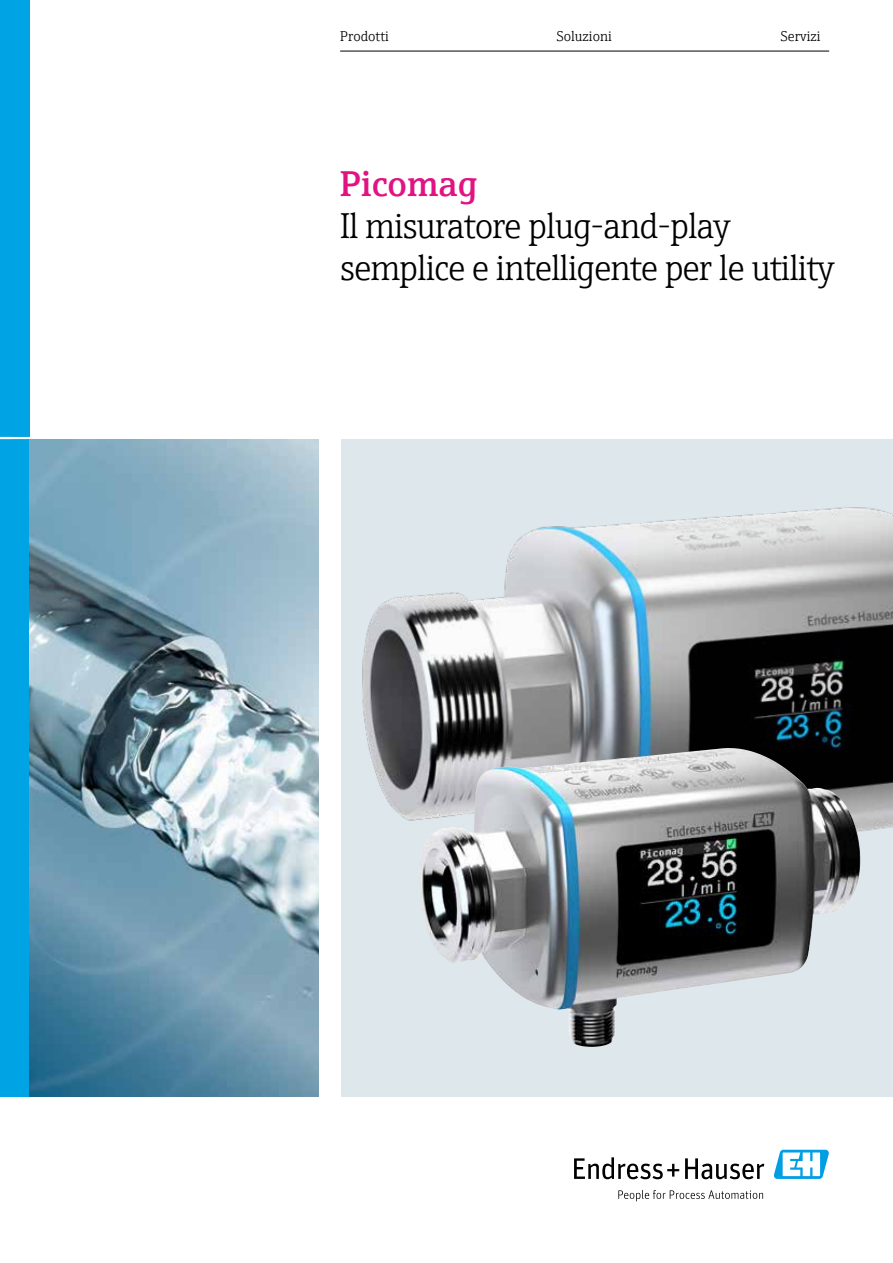
<style>
.page{position:relative;width:893px;height:1263px;background:#fff}
.page>*{position:absolute;margin:0;border:0;box-sizing:border-box;transform-origin:0 0}
.t1{font:300 36px/42px "E+H Serif";letter-spacing:-.03em;color:#000}
.t2{font:600 36px "E+H Serif";color:#e11383}
.t3{font:300 14.25px "E+H Serif";color:#000}
</style>
<div class="page">
<div style="left:0;top:0;width:30px;height:1096px;background:#00a4e4"></div>
<svg style="left:574px;top:1157px;width:105px;height:22px"></svg>
<svg style="left:685px;top:1158px;width:79px;height:21px"></svg>
<svg style="left:618px;top:1190px;width:145px;height:11px"></svg>
<svg style="left:773px;top:1150px;width:56px;height:29px"></svg>
<hr style="left:340px;top:51px;width:489px;height:1px;background:#000">
<hr style="left:0;top:437px;width:45px;height:2px;background:#fff">
<img style="left:30px;top:439px;width:289px;height:657px">
<svg style="left:341px;top:439px;width:552px;height:657px;fill:#dee7ec"></svg>
<img style="left:341px;top:484px;width:552px;height:449px">
<img style="left:686px;top:748px;width:44px;height:4px">
<p class="t3" style="left:340px;top:26px;width:50px">Prodotti</p>
<p class="t3" style="left:557px;top:26px;width:57px">Soluzioni</p>
<p class="t3" style="left:781px;top:26px;width:41px">Servizi</p>
<p class="t2" style="left:340px;top:156px;width:139px">Picomag</p>
<p class="t1" style="left:340px;top:202px;width:496px">Il misuratore plug-and-play semplice e intelligente per le utility</p>
</div>
